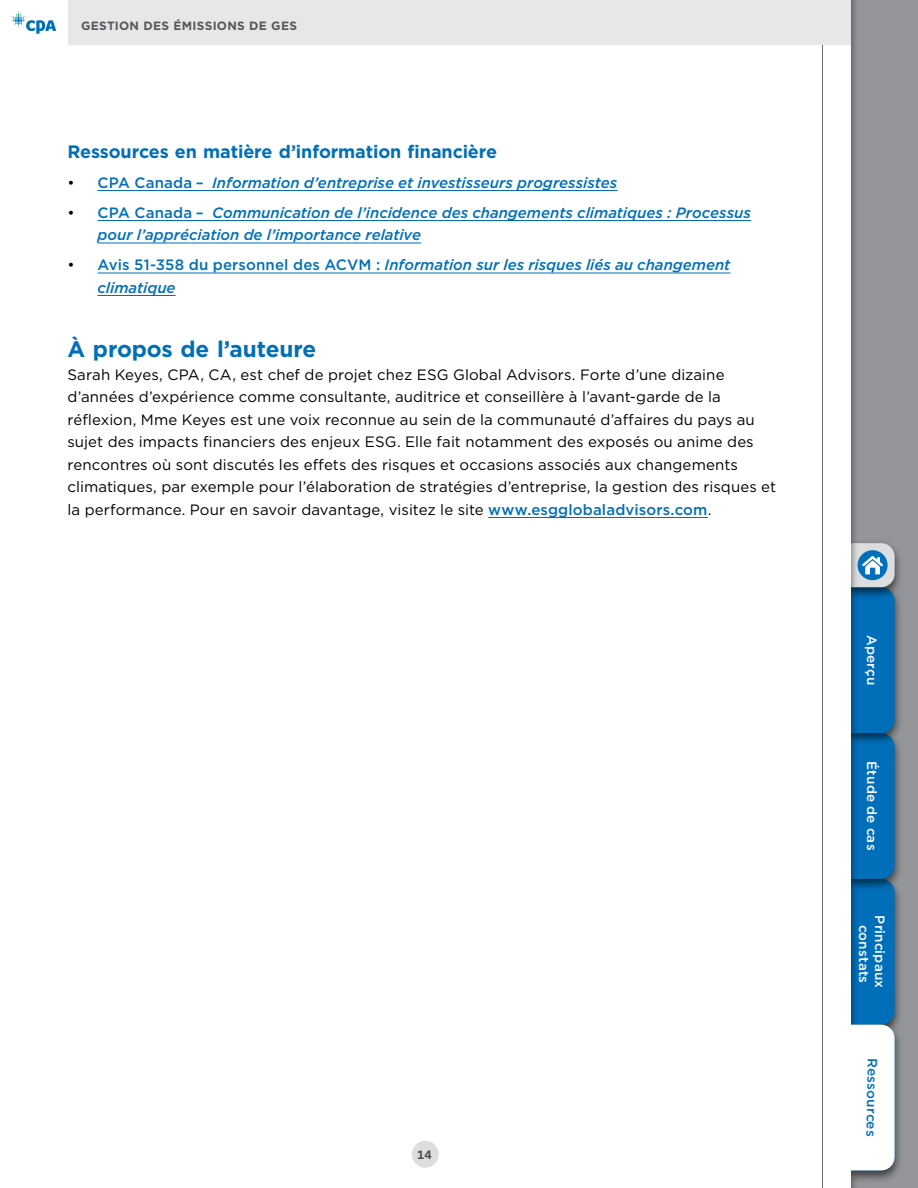
<style>
.page{position:relative;width:918px;height:1188px;background:#fff}
.page>*{position:absolute;margin:0;border:0;box-sizing:border-box;transform-origin:0 0}
.t1{font:700 22.5px "Gotham";letter-spacing:-.005em;color:#006fb8}
.t2{font:700 18px "Gotham";letter-spacing:-.005em;color:#006fb8}
.t3{font:15px/22.5px "Gotham";letter-spacing:.005em;color:#000}
.t4{font:italic 500 15px/22.5px "Gotham";color:#006fb8}
.t5{font:500 13.5px/16.2px "Gotham";letter-spacing:.015em;color:#fefefe;text-align:center}
.t6{font:500 13.5px "Gotham";color:#006fb8}
.t7{font:700 12px "Gotham";letter-spacing:.025em;color:#57585b}
.t8{font:700 12px "Gotham";color:#4c4d4f}
.s1{font-weight:400;font-style:normal;color:#000}
.s2{font-style:normal}
.s3{font-weight:500;color:#006fb8}
</style>
<div class="page">
<div style="left:850px;top:0;width:68px;height:1188px;background:#939598"></div>
<div style="left:842px;top:1021px;width:61px;height:162px;background:#000;opacity:.6"></div>
<div style="left:842px;top:875px;width:61px;height:162px;background:#000;opacity:.6"></div>
<div style="left:842px;top:729px;width:61px;height:162px;background:#000;opacity:.6"></div>
<div style="left:842px;top:584px;width:61px;height:162px;background:#000;opacity:.6"></div>
<div style="left:842px;top:540px;width:61px;height:60px;background:#000;opacity:.6"></div>
<div style="left:823px;top:0;width:36px;height:1188px;background:#000;opacity:.6"></div>
<div style="left:823px;top:0;width:27px;height:1188px;background:#fff"></div>
<svg style="left:850px;top:543px;width:45px;height:627px"></svg>
<hr style="left:98px;top:190px;width:519px;height:1px;background:#006fba">
<hr style="left:98px;top:220px;width:653px;height:1px;background:#006fba">
<hr style="left:98px;top:243px;width:323px;height:1px;background:#006fba">
<hr style="left:98px;top:273px;width:632px;height:1px;background:#006fba">
<hr style="left:98px;top:295px;width:78px;height:1px;background:#006fba">
<hr style="left:488px;top:517px;width:220px;height:1px;background:#006fba">
<div style="left:68px;top:0;width:783px;height:45px;background:#e6e7e8"></div>
<svg style="left:12px;top:11px;width:44px;height:23px"></svg>
<div style="left:412px;top:1141px;width:27px;height:27px;background:#dcddde;border-radius:50%"></div>
<p class="t7" style="left:81px;top:18px;width:218px">GESTION DES ÉMISSIONS DE GES</p>
<h3 class="t2" style="left:68px;top:139px;width:431px">Ressources en matière d’information financière</h3>
<p class="t4" style="left:67px;top:171px;width:551px"><span class="s1">•</span> <span class="s2">CPA Canada –</span> Information d’entreprise et investisseurs progressistes</p>
<p class="t4" style="left:98px;top:201px;width:655px;text-indent:-30px"><span class="s1">•</span> <span class="s2">CPA Canada –</span> Communication de l’incidence des changements climatiques : Processus pour l’appréciation de l’importance relative</p>
<p class="t4" style="left:97px;top:253px;width:634px;text-indent:-30px"><span class="s1">•</span> <span class="s2">Avis 51-358 du personnel des ACVM :</span> Information sur les risques liés au changement climatique</p>
<h3 class="t1" style="left:67px;top:334px;width:250px">À propos de l’auteure</h3>
<p class="t3" style="left:67px;top:363px;width:710px">Sarah Keyes, CPA, CA, est chef de projet chez ESG Global Advisors. Forte d’une dizaine d’années d’expérience comme consultante, auditrice et conseillère à l’avant-garde de la réflexion, Mme Keyes est une voix reconnue au sein de la communauté d’affaires du pays au sujet des impacts financiers des enjeux ESG. Elle fait notamment des exposés ou anime des rencontres où sont discutés les effets des risques et occasions associés aux changements climatiques, par exemple pour l’élaboration de stratégies d’entreprise, la gestion des risques et la performance. Pour en savoir davantage, visitez le site <span class="s3">www.esgglobaladvisors.com</span>.</p>
<p class="t8" style="left:417px;top:1147px;width:16px">14</p>
<p class="t5" style="left:880px;top:635px;width:52px;rotate:90deg">Aperçu</p>
<p class="t5" style="left:880px;top:761px;width:91px;rotate:90deg">Étude de cas</p>
<p class="t5" style="left:888px;top:915px;width:74px;rotate:90deg">Principaux constats</p>
<p class="t6" style="left:881px;top:1059px;width:80px;rotate:91deg">Ressources</p>
</div>
